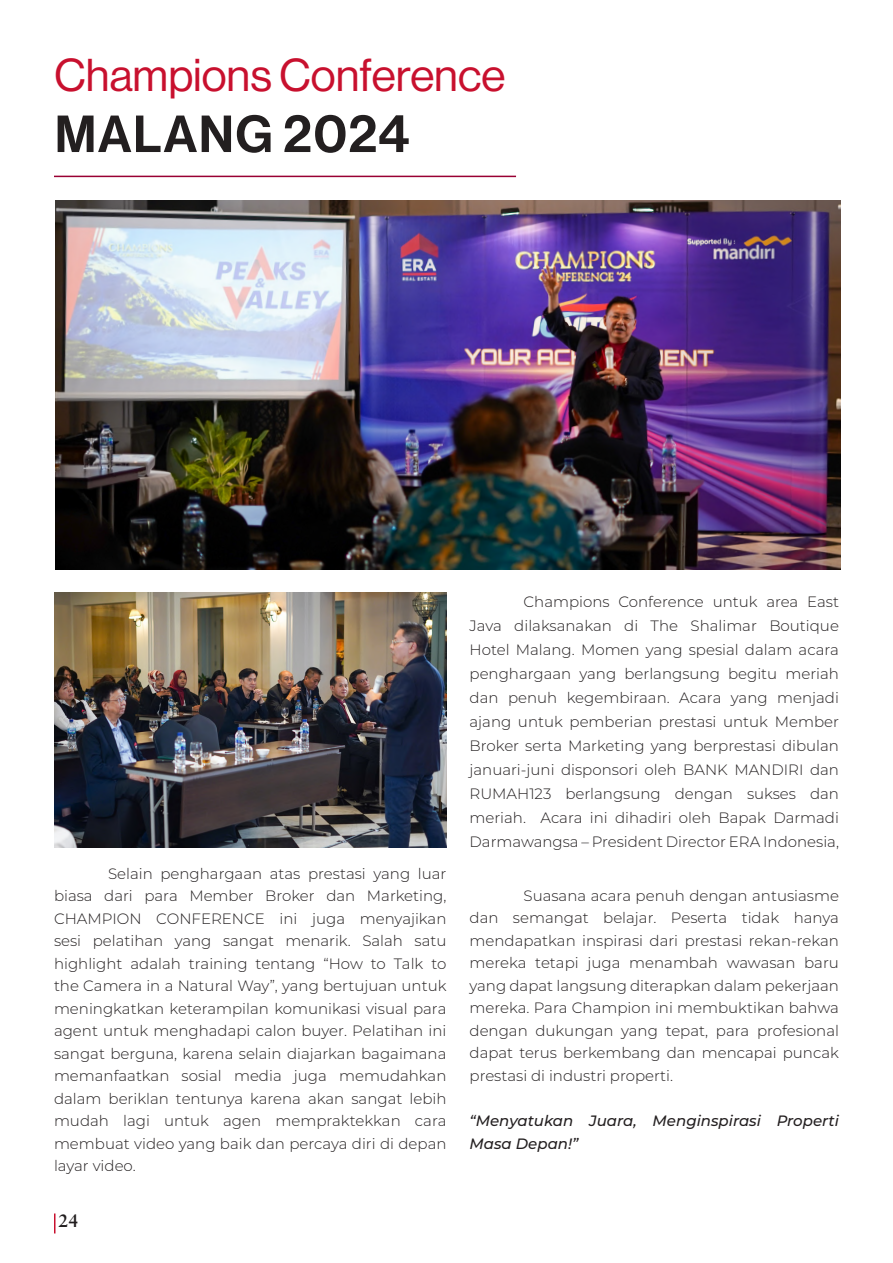
<style>
.page{position:relative;width:893px;height:1263px;background:#fff}
.page>*{position:absolute;margin:0;border:0;box-sizing:border-box;transform-origin:0 0}
.t1{font:51px "Neue Haas Display Mediu";letter-spacing:.03em;color:#231f20}
.t2{font:45px "Neue Haas Display";color:#c8102e}
.t3{font:700 18px "Sabon";color:#231f20}
.t4{font:300 15px/22.5px "Montserrat";color:#231f20;text-align:justify}
.t5{font:italic 500 15px/22.5px "Montserrat";color:#231f20}
</style>
<div class="page">
<hr style="left:54px;top:1213px;width:2px;height:20px;background:#c8102e">
<hr style="left:54px;top:176px;width:462px;height:1px;background:#903">
<img style="left:56px;top:201px;width:784px;height:368px">
<img style="left:54px;top:593px;width:392px;height:255px">
<p class="t2" style="left:54px;top:50px;width:453px">Champions Conference</p>
<p class="t1" style="left:55px;top:105px;width:356px">MALANG 2024</p>
<p class="t4" style="left:54px;top:861px;width:394px;text-indent:54px">Selain penghargaan atas prestasi yang luar biasa dari para Member Broker dan Marketing, CHAMPION CONFERENCE ini juga menyajikan sesi pelatihan yang sangat menarik. Salah satu highlight adalah training tentang “How to Talk to the Camera in a Natural Way”, yang bertujuan untuk meningkatkan keterampilan komunikasi visual para agent untuk menghadapi calon buyer. Pelatihan ini sangat berguna, karena selain diajarkan bagaimana memanfaatkan sosial media juga memudahkan dalam beriklan tentunya karena akan sangat lebih mudah lagi untuk agen mempraktekkan cara membuat video yang baik dan percaya diri di depan layar video.</p>
<p class="t3" style="left:58px;top:1210px;width:22px">24</p>
<p class="t4" style="left:470px;top:589px;width:371px;line-height:24px;text-indent:54px">Champions Conference untuk area East Java dilaksanakan di The Shalimar Boutique Hotel Malang. Momen yang spesial dalam acara penghargaan yang berlangsung begitu meriah dan penuh kegembiraan. Acara yang menjadi ajang untuk pemberian prestasi untuk Member Broker serta Marketing yang berprestasi dibulan januari-juni disponsori oleh BANK MANDIRI dan RUMAH123 berlangsung dengan sukses dan meriah. Acara ini dihadiri oleh Bapak Darmadi Darmawangsa – President Director ERA Indonesia,</p>
<p class="t4" style="left:470px;top:884px;width:371px;text-indent:54px">Suasana acara penuh dengan antusiasme dan semangat belajar. Peserta tidak hanya mendapatkan inspirasi dari prestasi rekan-rekan mereka tetapi juga menambah wawasan baru yang dapat langsung diterapkan dalam pekerjaan mereka. Para Champion ini membuktikan bahwa dengan dukungan yang tepat, para profesional dapat terus berkembang dan mencapai puncak prestasi di industri properti.</p>
<p class="t5" style="left:470px;top:1109px;width:371px">“Menyatukan Juara, Menginspirasi Properti<br>Masa Depan!”</p>
</div>
